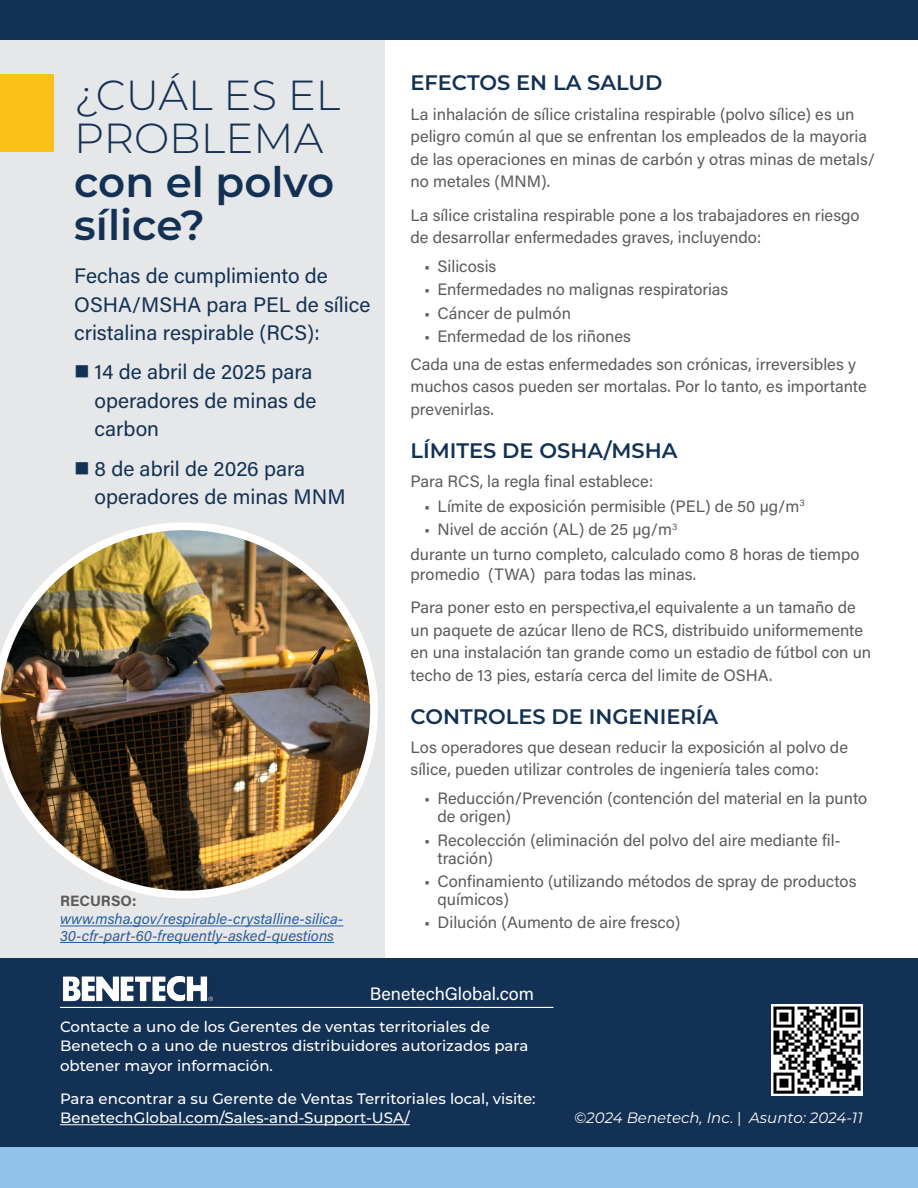
<style>
.page{position:relative;width:918px;height:1188px;background:#fff}
.page>*{position:absolute;margin:0;border:0;box-sizing:border-box;transform-origin:0 0}
.t1{font:300 42px/43.5px "Montserrat";color:#123154}
.t2{font:600 42px/43.5px "Montserrat";color:#123154}
.t3{font:21px/28.5px "Acumin Pro";color:#123154}
.t4{font:600 21px "Montserrat";color:#123154}
.t5{font:18px "Acumin Pro";color:#fff}
.t6{font:16.5px/22.5px "Acumin Pro";color:#5c5a5a}
.t7{font:500 15px/19.5px "Montserrat";color:#fff}
.t8{font:italic 15px "Acumin Pro";color:#215e9e}
.t9{font:italic 15px "Montserrat";color:#fff}
.t10{font:700 15px "Acumin Pro";letter-spacing:.005em;color:#5c5a5a}
.s1{font-style:normal}
</style>
<div class="page">
<div style="left:0;top:41px;width:384px;height:931px;background:#e6e7e8"></div>
<div style="left:0;top:958px;width:918px;height:202px;background:#123154"></div>
<div style="left:0;top:74px;width:54px;height:78px;background:#fbc119"></div>
<img style="left:0;top:522px;width:378px;height:376px">
<hr style="left:60px;top:926px;width:283px;height:1px;background:#215e9e">
<hr style="left:60px;top:942px;width:274px;height:1px;background:#215e9e">
<div style="left:0;top:0;width:918px;height:40px;background:#123154"></div>
<div style="left:0;top:1148px;width:918px;height:40px;background:#8fc3e9"></div>
<hr style="left:60px;top:1007px;width:494px;height:1px;background:#fff">
<hr style="left:60px;top:1124px;width:350px;height:1px;background:#fff">
<img style="left:63px;top:976px;width:150px;height:26px">
<div style="left:771px;top:1004px;width:92px;height:92px;background:#fff"></div>
<img style="left:773px;top:1006px;width:88px;height:88px">
<h1 class="t1" style="left:74px;top:72px;width:268px">¿CUÁL ES EL<br>PROBLEMA</h1>
<h1 class="t2" style="left:74px;top:158px;width:262px">con el polvo sílice?</h1>
<p class="t3" style="left:74px;top:261px;width:298px">Fechas de cumplimiento de<br>OSHA/MSHA para PEL de sílice cristalina respirable (RCS):</p>
<p class="t3" style="left:94px;top:357px;width:223px">14 de abril de 2025 para operadores de minas de carbon</p>
<p class="t3" style="left:94px;top:453px;width:253px">8 de abril de 2026 para operadores de minas MNM</p>
<p class="t10" style="left:60px;top:890px;width:78px">RECURSO:</p>
<p class="t4" style="left:411px;top:68px;width:253px">EFECTOS EN LA SALUD</p>
<p class="t6" style="left:411px;top:102px;width:466px">La inhalación de sílice cristalina respirable (polvo sílice) es un peligro común al que se enfrentan los empleados de la mayoria de las operaciones en minas de carbón y otras minas de metals/ no metales (MNM).</p>
<p class="t6" style="left:411px;top:203px;width:451px">La sílice cristalina respirable pone a los trabajadores en riesgo de desarrollar enfermedades graves, incluyendo:</p>
<p class="t6" style="left:424px;top:254px;width:74px">• Silicosis</p>
<p class="t6" style="left:424px;top:278px;width:306px">• Enfermedades no malignas respiratorias</p>
<p class="t6" style="left:424px;top:301px;width:148px">• Cáncer de pulmón</p>
<p class="t6" style="left:411px;top:322px;width:447px;line-height:27.9px;text-indent:13px">• Enfermedad de los riñones<br>Cada una de estas enfermedades son crónicas, irreversibles y</p>
<p class="t6" style="left:411px;top:375px;width:458px">muchos casos pueden ser mortalas. Por lo tanto, es importante prevenirlas.</p>
<p class="t4" style="left:411px;top:436px;width:269px">LÍMITES DE OSHA/MSHA</p>
<p class="t6" style="left:411px;top:470px;width:244px">Para RCS, la regla final establece:</p>
<p class="t6" style="left:424px;top:494px;width:382px">• Límite de exposición permisible (PEL) de 50 µg/m<sup>3</sup></p>
<p class="t6" style="left:411px;top:516px;width:451px;line-height:24.9px;text-indent:14px">• Nivel de acción (AL) de 25 µg/m<sup>3<br></sup>durante un turno completo, calculado como 8 horas de tiempo</p>
<p class="t6" style="left:411px;top:557px;width:447px;line-height:33.3px">promedio (TWA) para todas las minas.<br>Para poner esto en perspectiva,el equivalente a un tamaño de</p>
<p class="t6" style="left:411px;top:618px;width:462px">un paquete de azúcar lleno de RCS, distribuido uniformemente en una instalación tan grande como un estadio de fútbol con un techo de 13 pies, estaría cerca del limite de OSHA.</p>
<p class="t4" style="left:411px;top:701px;width:309px">CONTROLES DE INGENIERÍA</p>
<p class="t6" style="left:411px;top:735px;width:439px">Los operadores que desean reducir la exposición al polvo de sílice, pueden utilizar controles de ingeniería tales como:</p>
<p class="t6" style="left:438px;top:789px;width:431px;line-height:18px;text-indent:-13px">• Reducción/Prevención (contención del material en la punto de origen)</p>
<p class="t6" style="left:438px;top:830px;width:405px;line-height:18px;text-indent:-13px">• Recolección (eliminación del polvo del aire mediante fil&shy;tración)</p>
<p class="t6" style="left:438px;top:872px;width:421px;line-height:18px;text-indent:-13px">• Confinamiento (utilizando métodos de spray de productos químicos)</p>
<p class="t8" style="left:60px;top:909px;width:285px">www.msha.gov/respirable-crystalline-silica-</p>
<p class="t6" style="left:424px;top:911px;width:258px">• Dilución (Aumento de aire fresco)</p>
<p class="t8" style="left:60px;top:925px;width:276px">30-cfr-part-60-frequently-asked-questions</p>
<p class="t5" style="left:370px;top:981px;width:166px">BenetechGlobal.com</p>
<p class="t7" style="left:60px;top:1016px;width:470px">Contacte a uno de los Gerentes de ventas territoriales de<br>Benetech o a uno de nuestros distribuidores autorizados para obtener mayor información.</p>
<p class="t7" style="left:60px;top:1088px;width:477px">Para encontrar a su Gerente de Ventas Territoriales local, visite:<br>BenetechGlobal.com/Sales-and-Support-USA/</p>
<p class="t9" style="left:574px;top:1108px;width:290px">©2024 Benetech, Inc<span class="s1">. |</span> Asunto: 2024-11</p>
</div>
